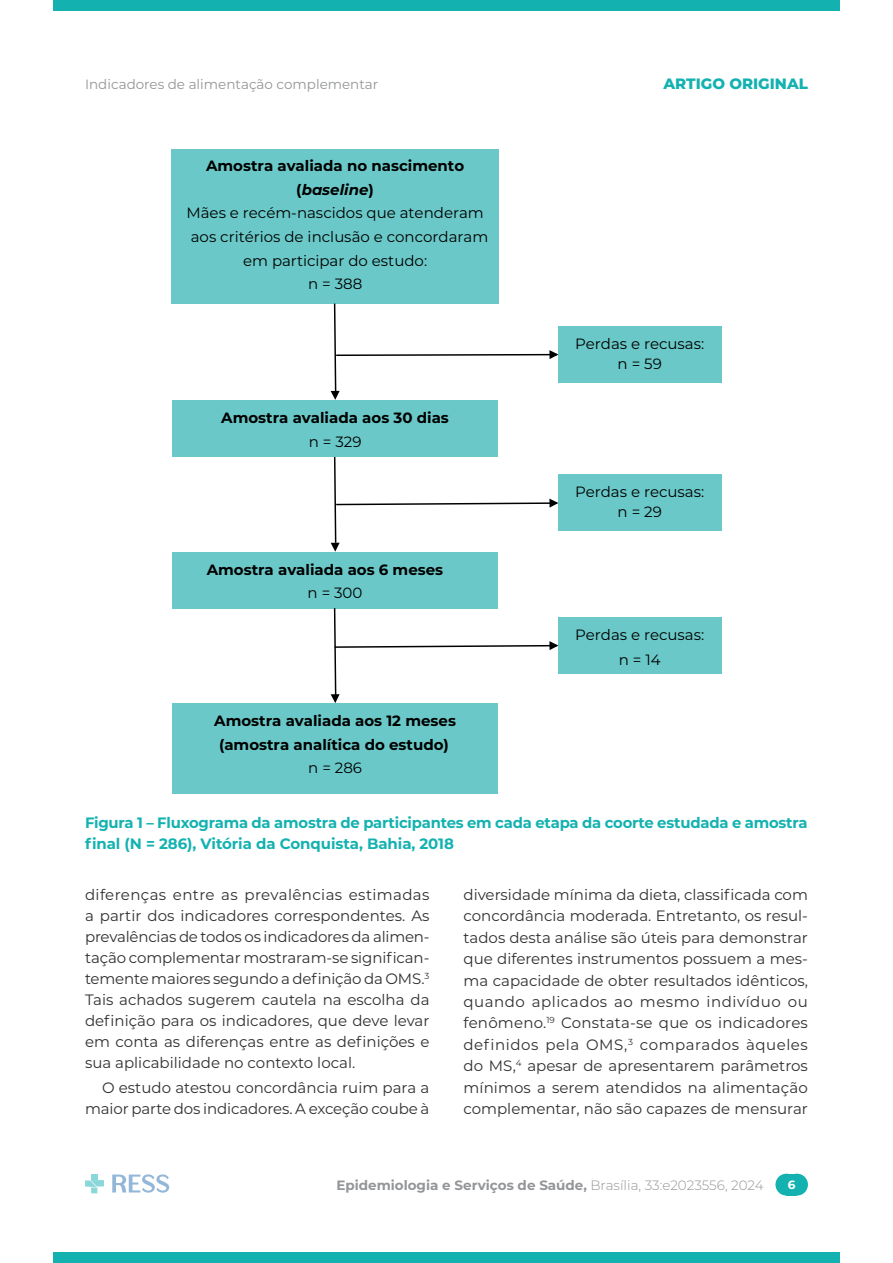
<style>
.page{position:relative;width:893px;height:1263px;background:#fff}
.page>*{position:absolute;margin:0;border:0;box-sizing:border-box;transform-origin:0 0}
.t1{font:15px/21.5px "Montserrat";color:#312f30;text-align:justify}
.legenda{font:700 15px/21px "Montserrat";letter-spacing:-.015em;color:#13b2b1}
.t2{font:800 15px "Montserrat";color:#13b2b1}
.t3{font:14.85px/23.5px "Montserrat";color:#000;text-align:center}
.t4{font:700 14.85px/23.5px "Montserrat";color:#000;text-align:center}
.t5{font:700 13.5px "Montserrat";color:#939598}
.t6{font:13.5px "Montserrat";color:#939598}
.t7{font:700 12px "Montserrat";color:#fff}
.s1{font-weight:700}
.s2{font-weight:700;font-style:italic}
.s3{font-weight:400}
.s4{font-weight:300}
</style>
<div class="page">
<div style="left:53px;top:0;width:787px;height:11px;background:#13b2b1"></div>
<div style="left:53px;top:1252px;width:787px;height:11px;background:#13b2b1"></div>
<div style="left:775px;top:1174px;width:22px;height:21px;background:#13b2b1;border-radius:50%"></div>
<div style="left:786px;top:1174px;width:22px;height:21px;background:#13b2b1;border-radius:50%"></div>
<div style="left:786px;top:1174px;width:11px;height:21px;background:#13b2b1"></div>
<svg style="left:85px;top:1174px;width:19px;height:19px"></svg>
<svg style="left:112px;top:1174px;width:57px;height:19px"></svg>
<div style="left:172px;top:149px;width:327px;height:155px;background:#6ac9c8"></div>
<div style="left:558px;top:326px;width:164px;height:57px;background:#6ac9c8"></div>
<div style="left:172px;top:401px;width:326px;height:56px;background:#6ac9c8"></div>
<div style="left:172px;top:552px;width:326px;height:56px;background:#6ac9c8"></div>
<div style="left:172px;top:703px;width:326px;height:91px;background:#6ac9c8"></div>
<div style="left:558px;top:474px;width:164px;height:57px;background:#6ac9c8"></div>
<div style="left:558px;top:618px;width:164px;height:56px;background:#6ac9c8"></div>
<svg style="left:331px;top:303px;width:227px;height:97px"></svg>
<svg style="left:331px;top:457px;width:227px;height:95px"></svg>
<svg style="left:331px;top:608px;width:227px;height:95px"></svg>
<p class="t6" style="left:85px;top:75px;width:295px">Indicadores de alimentação complementar</p>
<p class="t2" style="left:663px;top:73px;width:146px">ARTIGO ORIGINAL</p>
<p class="t3" style="left:186px;top:154px;width:303px"><span class="s1">Amostra avaliada no nascimento (</span><span class="s2">baseline</span><span class="s1">)<br></span>Mães e recém-nascidos que atenderam aos critérios de inclusão e concordaram em participar do estudo:<br>n = 388</p>
<p class="t4" style="left:221px;top:405px;width:229px">Amostra avaliada aos 30 dias <span class="s3">n = 329</span></p>
<p class="t4" style="left:308px;top:557px;width:137px;text-align:left;text-indent:-101px">Amostra avaliada aos 6 meses <span class="s3">n = 300</span></p>
<p class="t4" style="left:214px;top:708px;width:243px">Amostra avaliada aos 12 meses (amostra analítica do estudo) <span class="s3">n = 286</span></p>
<p class="t3" style="left:575px;top:333px;width:131px;line-height:20.5px">Perdas e recusas: n=59</p>
<p class="t3" style="left:575px;top:481px;width:131px;line-height:20.5px">Perdas e recusas: n=29</p>
<p class="t3" style="left:575px;top:622px;width:131px;line-height:24.9px">Perdas e recusas: n=14</p>
<p class="legenda" style="left:85px;top:811px;width:724px">Figura 1 – Fluxograma da amostra de participantes em cada etapa da coorte estudada e amostra final (N = 286), Vitória da Conquista, Bahia, 2018</p>
<p class="t1" style="left:85px;top:883px;width:346px;line-height:21px">diferenças entre as prevalências estimadas a partir dos indicadores correspondentes. As prevalências de todos os indicadores da alimen&shy;tação complementar mostraram-se significan&shy;temente maiores segundo a definição da OMS.<sup>3<br></sup>Tais achados sugerem cautela na escolha da definição para os indicadores, que deve levar em conta as diferenças entre as definições e sua aplicabilidade no contexto local.</p>
<p class="t1" style="left:85px;top:1077px;width:346px;line-height:21px;text-align:right">O estudo atestou concordância ruim para a maior parte dos indicadores. A exceção coube à</p>
<p class="t1" style="left:463px;top:883px;width:346px">diversidade mínima da dieta, classificada com concordância moderada. Entretanto, os resul&shy;tados desta análise são úteis para demonstrar que diferentes instrumentos possuem a mes&shy;ma capacidade de obter resultados idênticos, quando aplicados ao mesmo indivíduo ou fenômeno.<sup>19</sup> Constata-se que os indicadores definidos pela OMS,<sup>3</sup> comparados àqueles do MS,<sup>4</sup> apesar de apresentarem parâmetros mínimos a serem atendidos na alimentação complementar, não são capazes de mensurar</p>
<p class="t5" style="left:336px;top:1175px;width:429px">Epidemiologia e Serviços de Saúde, <span class="s4">Brasília, 33:e2023556, 2024</span></p>
<p class="t7" style="left:788px;top:1176px;width:9px">6</p>
</div>
